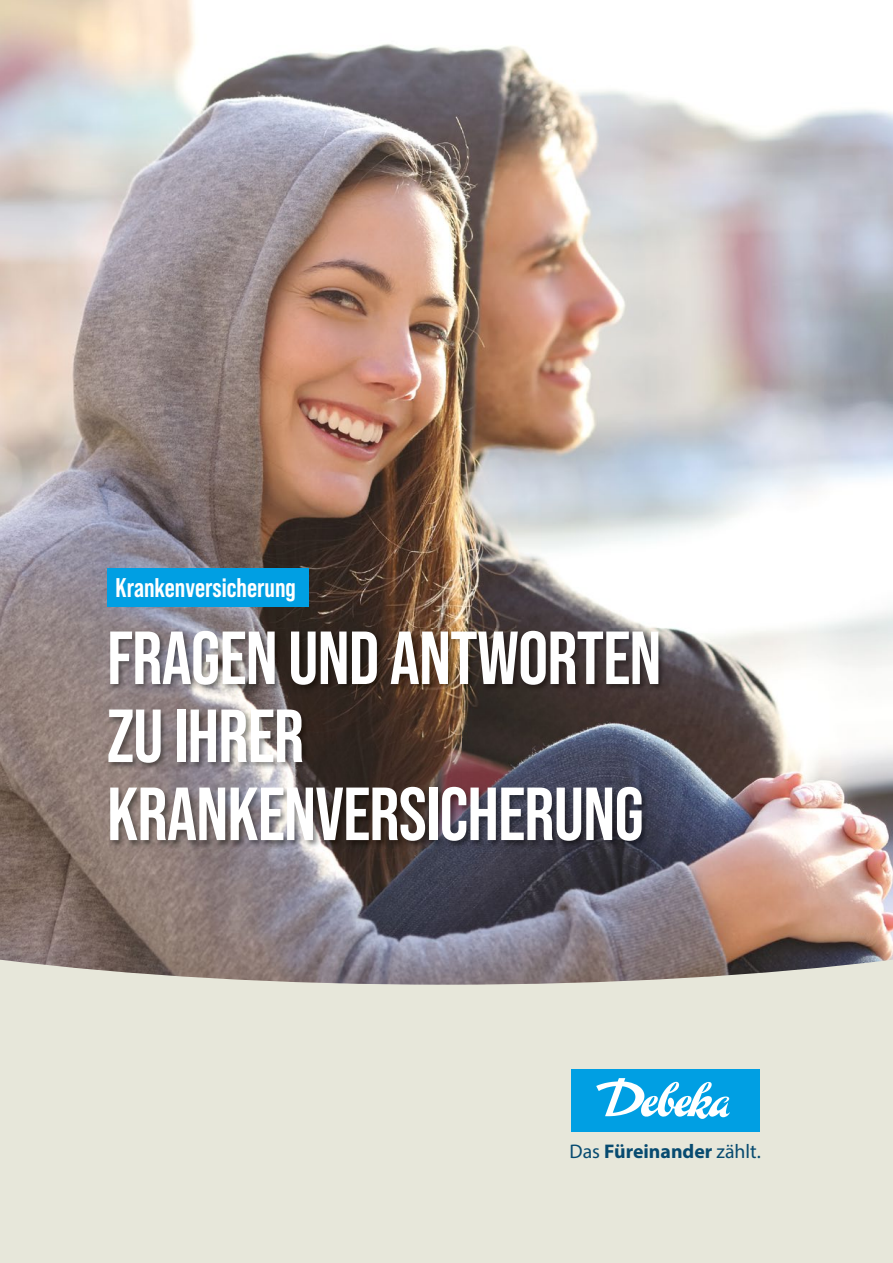
<style>
.page{position:relative;width:893px;height:1263px;background:#e7e7da}
.page>*{position:absolute;margin:0;border:0;box-sizing:border-box;transform-origin:0 0}
.t1{font:700 75px/78px "Bebas Neue Pro";letter-spacing:-.01em;color:#fff}
.t2{font:700 27px "Bebas Neue Pro";color:#fff}
.t3{font:700 19.8px "Myriad Pro";color:#074b70}
.s1{font-weight:400}
</style>
<div class="page">
<img style="left:0;top:0;width:893px;height:985px">
<div style="left:571px;top:1069px;width:189px;height:63px;background:#009fe3"></div>
<svg style="left:596px;top:1078px;width:134px;height:41px"></svg>
<img style="left:107px;top:629px;width:559px;height:219px">
<div style="left:107px;top:569px;width:201px;height:38px;background:#009fe3"></div>
<p class="t2" style="left:116px;top:572px;width:182px">Krankenversicherung</p>
<p class="t1" style="left:107px;top:618px;width:556px">FRAGEN UND ANTWORTEN<br>ZU IHRER<br>KRANKENVERSICHERUNG</p>
<p class="t3" style="left:569px;top:1139px;width:193px"><span class="s1">Das</span> Füreinander <span class="s1">zählt.</span></p>
</div>
